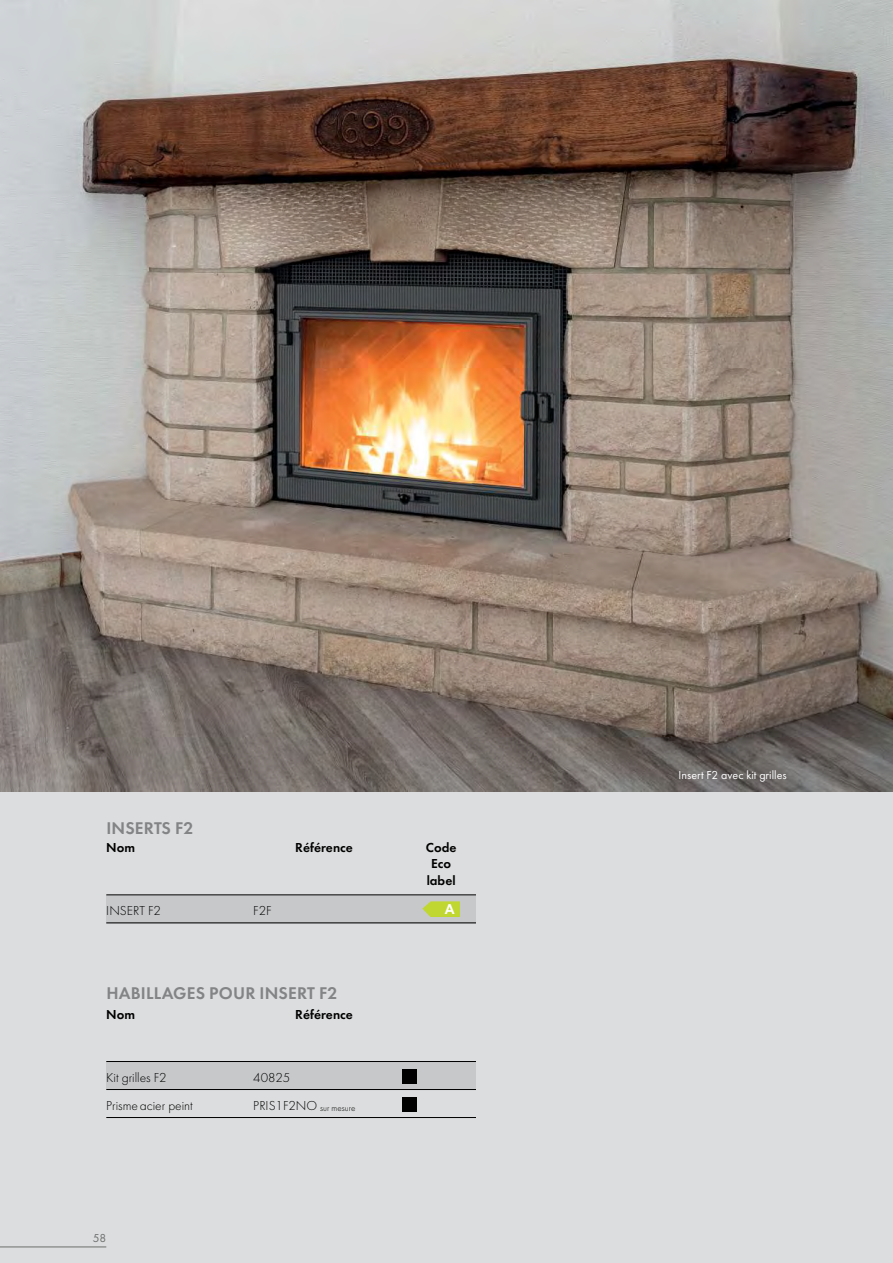
<style>
.page{position:relative;width:893px;height:1263px;background:#fff}
.page>*{position:absolute;margin:0;border:0;box-sizing:border-box;transform-origin:0 0}
.t1{font:600 17.55px "Futura PT";letter-spacing:.01em;color:#828485}
.t2{font:700 13.8px "Arial";color:#fff}
.t3{font:300 13.5px "Futura PT";color:#000}
.t4{font:600 13.5px/16.2px "Futura PT";color:#000;text-align:center}
.t5{font:12px "Futura PT";color:#fff}
.t6{font:12px "Futura PT";color:#6d6f6f}
</style>
<div class="page">
<div style="left:0;top:638px;width:893px;height:625px;background:#dcddde"></div>
<img style="left:0;top:0;width:893px;height:792px">
<div style="left:106px;top:895px;width:681px;height:28px;background:#c7c8ca"></div>
<hr style="left:106px;top:894px;width:681px;height:1px;background:#000">
<hr style="left:106px;top:922px;width:681px;height:1px;background:#000">
<div style="left:106px;top:1062px;width:681px;height:28px;background:#c7c8ca"></div>
<hr style="left:106px;top:1061px;width:681px;height:1px;background:#000">
<hr style="left:106px;top:1089px;width:681px;height:1px;background:#000">
<hr style="left:106px;top:1117px;width:681px;height:1px;background:#000">
<div style="left:403px;top:1069px;width:14px;height:14px;background:#000"></div>
<div style="left:403px;top:1097px;width:14px;height:14px;background:#000"></div>
<svg style="left:422px;top:901px;width:38px;height:16px"></svg>
<hr style="left:0;top:1246px;width:106px;height:1px;background:#6d6f6f">
<div style="left:476px;top:823px;width:384px;height:427px;background:#dcddde"></div>
<p class="t1" style="left:106px;top:817px;width:88px">INSERTS F2</p>
<p class="t4" style="left:106px;top:839px;width:30px">Nom</p>
<p class="t4" style="left:295px;top:839px;width:59px">Référence</p>
<p class="t3" style="left:106px;top:903px;width:56px">INSERT F2</p>
<p class="t3" style="left:253px;top:903px;width:20px">F2F</p>
<p class="t1" style="left:106px;top:982px;width:233px">HABILLAGES POUR INSERT F2</p>
<p class="t4" style="left:106px;top:1006px;width:30px">Nom</p>
<p class="t4" style="left:295px;top:1006px;width:59px">Référence</p>
<p class="t3" style="left:106px;top:1070px;width:62px">Kit grilles F2</p>
<p class="t3" style="left:253px;top:1070px;width:38px">40825</p>
<p class="t3" style="left:106px;top:1098px;width:88px">Prisme acier peint</p>
<p class="t3" style="left:253px;top:1098px;width:104px">PRIS1F2NO <sub>sur</sub> <sub>mesure</sub></p>
<p class="t6" style="left:93px;top:1231px;width:15px">58</p>
<p class="t4" style="left:426px;top:839px;width:32px">Code<br>Eco label</p>
<p class="t2" style="left:445px;top:899px;width:11px">A</p>
<p class="t5" style="left:679px;top:768px;width:110px">Insert F2 avec kit grilles</p>
</div>
